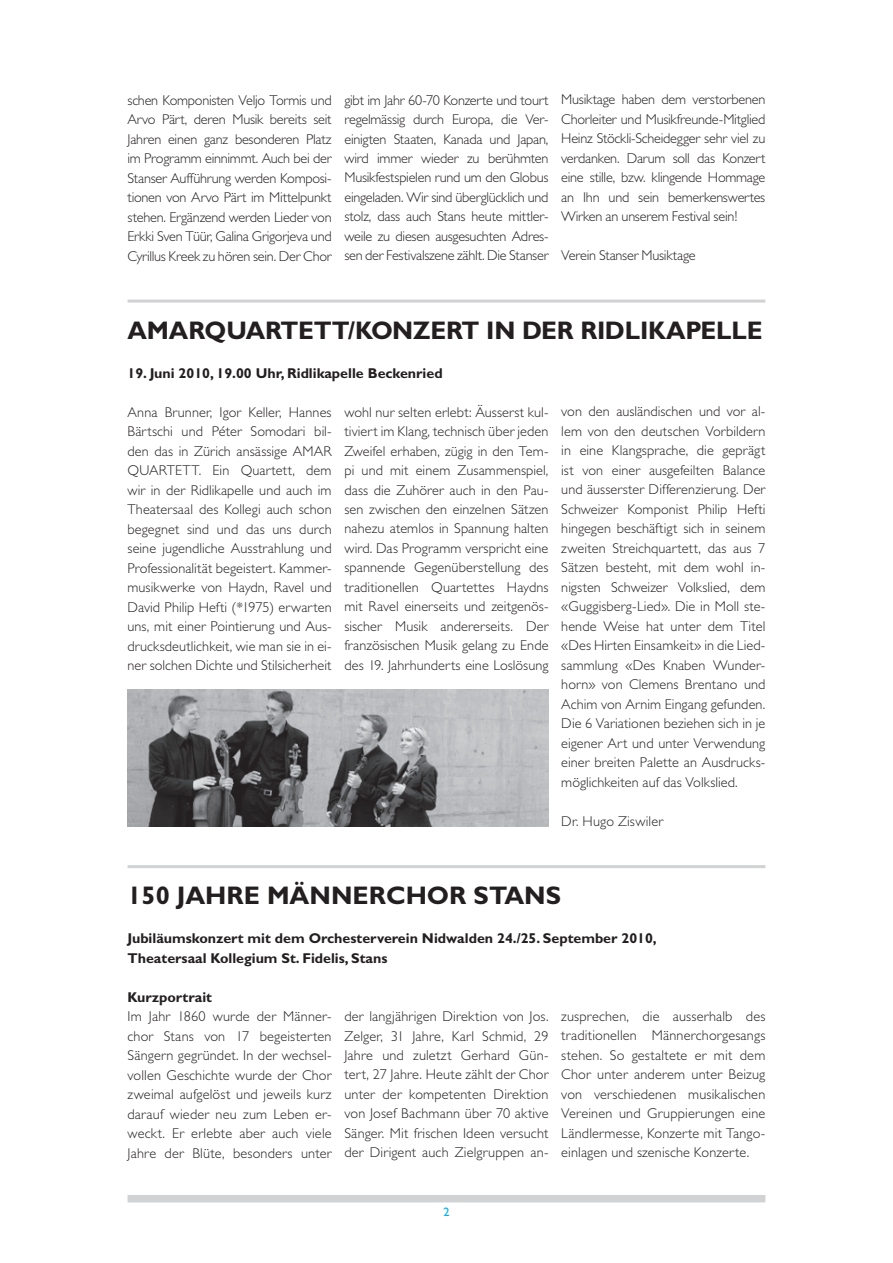
<style>
.page{position:relative;width:893px;height:1263px;background:#fff}
.page>*{position:absolute;margin:0;border:0;box-sizing:border-box;transform-origin:0 0}
.t1{font:700 25.5px "Gill Sans";letter-spacing:-.005em;color:#231f20}
.t2{font:300 14.25px/19.5px "Gill Sans";letter-spacing:.005em;color:#231f20;text-align:justify}
.t3{font:700 14.25px/19.5px "Gill Sans";color:#231f20}
.t4{font:300 14.25px "Gill Sans";letter-spacing:-.02em;color:#231f20}
.t5{font:12.3px "Gill Sans";color:#00aeef}
</style>
<div class="page">
<div style="left:128px;top:1195px;width:637px;height:7px;background:#d1d2d4"></div>
<hr style="left:128px;top:300px;width:637px;height:3px;background:#d1d2d4">
<hr style="left:128px;top:865px;width:637px;height:3px;background:#d1d2d4">
<img style="left:127px;top:690px;width:422px;height:136px">
<p class="t2" style="left:128px;top:90px;width:206px">schen Komponisten Veljo Tormis und Arvo Pärt, deren Musik bereits seit Jahren einen ganz besonderen Platz im Programm einnimmt. Auch bei der Stanser Aufführung werden Komposi&shy;tionen von Arvo Pärt im Mittelpunkt stehen. Ergänzend werden Lieder von Erkki Sven Tüür, Galina Grigorjeva und Cyrillus Kreek zu hören sein. Der Chor</p>
<p class="t2" style="left:344px;top:90px;width:206px">gibt im Jahr 60-70 Konzerte und tourt regelmässig durch Europa, die Ver&shy;einigten Staaten, Kanada und Japan, wird immer wieder zu berühmten Musikfestspielen rund um den Globus eingeladen. Wir sind überglücklich und stolz, dass auch Stans heute mittler&shy;weile zu diesen ausgesuchten Adres&shy;sen der Festivalszene zählt. Die Stanser</p>
<p class="t2" style="left:561px;top:90px;width:206px">Musiktage haben dem verstorbenen Chorleiter und Musikfreunde-Mitglied Heinz Stöckli-Scheidegger sehr viel zu verdanken. Darum soll das Konzert eine stille, bzw. klingende Hommage an Ihn und sein bemerkenswertes Wirken an unserem Festival sein!</p>
<p class="t4" style="left:561px;top:248px;width:136px">Verein Stanser Musiktage</p>
<h1 class="t1" style="left:128px;top:315px;width:637px">Amarquartett/Konzert i n der Ri dli kapelle</h1>
<p class="t3" style="left:128px;top:363px;width:317px">19. Juni 2010, 19.00 Uhr, Ridlikapelle Beckenried</p>
<p class="t2" style="left:128px;top:402px;width:206px">Anna Brunner, Igor Keller, Hannes Bärtschi und Péter Somodari bil&shy;den das in Zürich ansässige AMAR QUARTETT. Ein Quartett, dem wir in der Ridlikapelle und auch im Theatersaal des Kollegi auch schon begegnet sind und das uns durch seine jugendliche Ausstrahlung und Professionalität begeistert. Kammer&shy;musikwerke von Haydn, Ravel und David Philip Hefti (*1975) erwarten uns, mit einer Pointierung und Aus&shy;drucksdeutlichkeit, wie man sie in ei&shy;ner solchen Dichte und Stilsicherheit</p>
<p class="t2" style="left:344px;top:402px;width:206px">wohl nur selten erlebt: Äusserst kul&shy;tiviert im Klang, technisch über jeden Zweifel erhaben, zügig in den Tem&shy;pi und mit einem Zusammenspiel, dass die Zuhörer auch in den Pau&shy;sen zwischen den einzelnen Sätzen nahezu atemlos in Spannung halten wird. Das Programm verspricht eine spannende Gegenüberstellung des traditionellen Quartettes Haydns mit Ravel einerseits und zeitgenös&shy;sischer Musik andererseits. Der französischen Musik gelang zu Ende des 19. Jahrhunderts eine Loslösung</p>
<p class="t2" style="left:561px;top:402px;width:206px">von den ausländischen und vor al&shy;lem von den deutschen Vorbildern in eine Klangsprache, die geprägt ist von einer ausgefeilten Balance und äusserster Differenzierung. Der Schweizer Komponist Philip Hefti hingegen beschäftigt sich in seinem zweiten Streichquartett, das aus 7<br>Sätzen besteht, mit dem wohl in&shy;nigsten Schweizer Volkslied, dem «Guggisberg-Lied». Die in Moll ste&shy;hende Weise hat unter dem Titel «Des Hirten Einsamkeit» in die Lied&shy;sammlung «Des Knaben Wunder&shy;horn» von Clemens Brentano und Achim von Arnim Eingang gefunden.<br>Die 6 Variationen beziehen sich in je eigener Art und unter Verwendung einer breiten Palette an Ausdrucks&shy;möglichkeiten auf das Volkslied.</p>
<p class="t2" style="left:561px;top:811px;width:103px">Dr. Hugo Ziswiler</p>
<h1 class="t1" style="left:128px;top:880px;width:431px">150 Jah re Männerchor Stans</h1>
<p class="t3" style="left:128px;top:928px;width:531px">Jubiläumskonzert mit dem Orchesterverein Nidwalden 24./25. September 2010,<br>Theatersaal Kollegium St. Fidelis, Stans</p>
<p class="t3" style="left:128px;top:987px;width:86px">Kurzportrait</p>
<p class="t2" style="left:128px;top:1007px;width:206px">Im Jahr 1860 wurde der Männer&shy;chor Stans von 17 begeisterten Sängern gegründet. In der wechsel&shy;vollen Geschichte wurde der Chor zweimal aufgelöst und jeweils kurz darauf wieder neu zum Leben er&shy;weckt. Er erlebte aber auch viele Jahre der Blüte, besonders unter</p>
<p class="t2" style="left:344px;top:1007px;width:206px">der langjährigen Direktion von Jos.<br>Zelger, 31 Jahre, Karl Schmid, 29<br>Jahre und zuletzt Gerhard Gün&shy;tert, 27 Jahre. Heute zählt der Chor unter der kompetenten Direktion von Josef Bachmann über 70 aktive Sänger. Mit frischen Ideen versucht der Dirigent auch Zielgruppen an-</p>
<p class="t2" style="left:561px;top:1006px;width:206px">zusprechen, die ausserhalb des traditionellen Männerchorgesangs stehen. So gestaltete er mit dem Chor unter anderem unter Beizug von verschiedenen musikalischen Vereinen und Gruppierungen eine Ländlermesse, Konzerte mit Tango&shy;einlagen und szenische Konzerte.</p>
<p class="t5" style="left:443px;top:1205px;width:8px">2</p>
</div>
